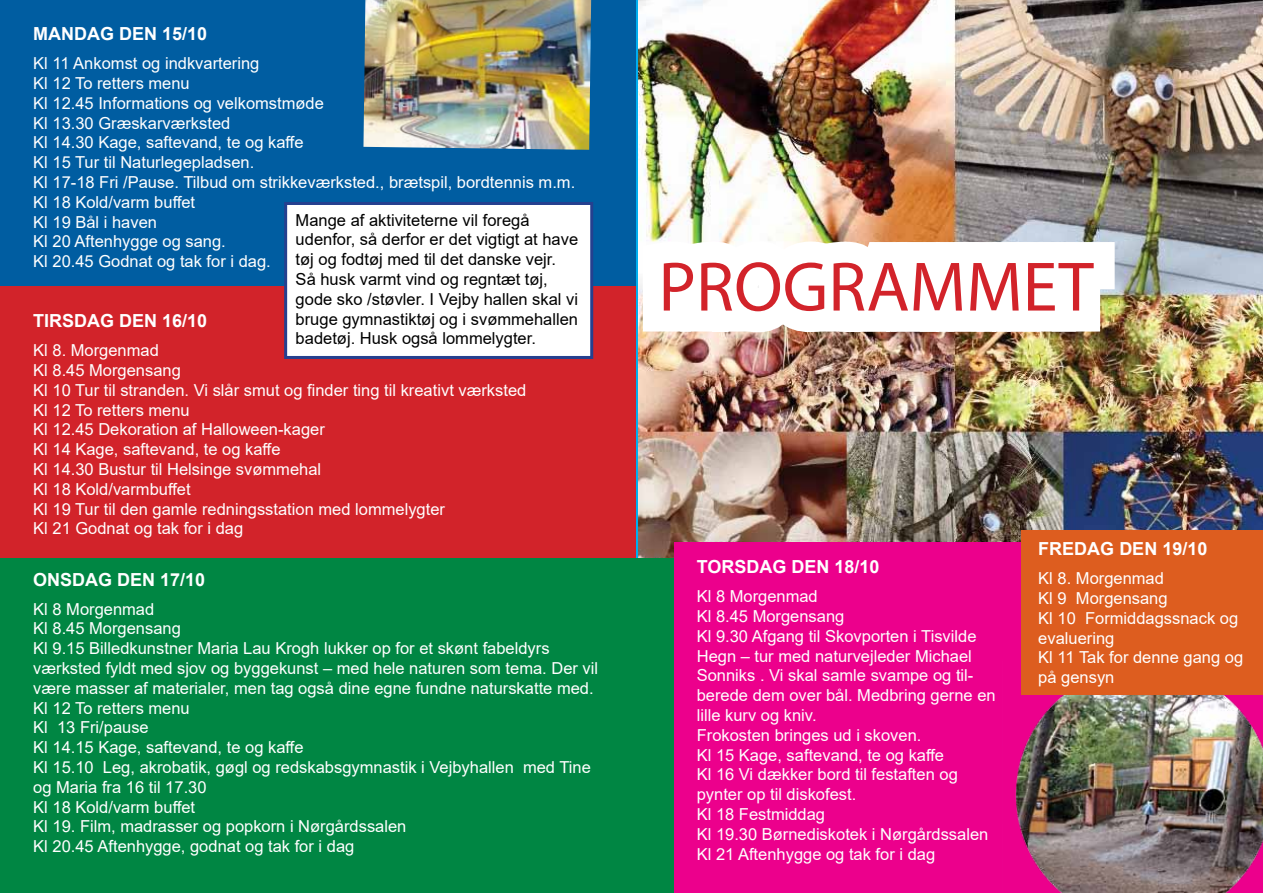
<style>
.page{position:relative;width:1263px;height:893px;background:#fff}
.page>*{position:absolute;margin:0;border:0;box-sizing:border-box;transform-origin:0 0}
.t1{font:70.5px "Myriad Pro";color:#d2232a}
.t2{font:700 18px "Arial";color:#fff}
.t3{font:16.5px/19.8px "Arial";color:#fff}
.t4{font:16.5px/19.8px "Arial";color:#000}
</style>
<div class="page">
<img style="left:638px;top:0;width:625px;height:558px">
<div style="left:0;top:0;width:636px;height:377px;background:#005da1"></div>
<div style="left:0;top:286px;width:636px;height:321px;background:#d2232a"></div>
<div style="left:0;top:558px;width:792px;height:335px;background:#008643"></div>
<div style="left:674px;top:542px;width:589px;height:351px;background:#ec008c"></div>
<div style="left:286px;top:203px;width:306px;height:154px;background:#fff"></div>
<div style="left:284px;top:202px;width:309px;height:157px;border:3px solid #25408f"></div>
<img style="left:363px;top:0;width:228px;height:150px">
<img style="left:1015px;top:660px;width:248px;height:233px">
<div style="left:1022px;top:530px;width:241px;height:164px;background:#dd5d1f"></div>
<img style="left:636px;top:205px;width:500px;height:164px">
<p class="t2" style="left:33px;top:21px;width:176px">MANDAG DEN 15/10</p>
<p class="t3" style="left:33px;top:53px;width:543px">Kl 11 Ankomst og indkvartering<br>Kl 12 To retters menu<br>Kl 12.45 Informations og velkomstmøde<br>Kl 13.30 Græskarværksted<br>Kl 14.30 Kage, saftevand, te og kaffe<br>Kl 15 Tur til Naturlegepladsen.<br>Kl 17-18 Fri /Pause. Tilbud om strikkeværksted., brætspil, bordtennis m.m.<br>Kl 18 Kold/varm buffet<br>Kl 19 Bål i haven<br>Kl 20 Aftenhygge og sang.<br>Kl 20.45 Godnat og tak for i dag.</p>
<p class="t4" style="left:296px;top:210px;width:284px">Mange af aktiviteterne vil foregå udenfor, så derfor er det vigtigt at have tøj og fodtøj med til det danske vejr.<br>Så husk varmt vind og regntæt tøj, gode sko /støvler. I Vejby hallen skal vi bruge gymnastiktøj og i svømmehallen badetøj. Husk også lommelygter.</p>
<p class="t2" style="left:33px;top:308px;width:176px">TIRSDAG DEN 16/10</p>
<p class="t3" style="left:33px;top:340px;width:495px">Kl 8. Morgenmad<br>Kl 8.45 Morgensang<br>Kl 10 Tur til stranden. Vi slår smut og finder ting til kreativt værksted Kl 12 To retters menu<br>Kl 12.45 Dekoration af Halloween-kager<br>Kl 14 Kage, saftevand, te og kaffe<br>Kl 14.30 Bustur til Helsinge svømmehal<br>Kl 18 Kold/varmbuffet<br>Kl 19 Tur til den gamle redningsstation med lommelygter<br>Kl 21 Godnat og tak for i dag</p>
<p class="t2" style="left:33px;top:567px;width:174px">ONSDAG DEN 17/10</p>
<p class="t3" style="left:33px;top:599px;width:566px">Kl 8 Morgenmad<br>Kl 8.45 Morgensang<br>Kl 9.15 Billedkunstner Maria Lau Krogh lukker op for et skønt fabeldyrs værksted fyldt med sjov og byggekunst – med hele naturen som tema. Der vil være masser af materialer, men tag også dine egne fundne naturskatte med.<br>Kl 12 To retters menu<br>Kl 13 Fri/pause<br>Kl 14.15 Kage, saftevand, te og kaffe<br>Kl 15.10 Leg, akrobatik, gøgl og redskabsgymnastik i Vejbyhallen med Tine og Maria fra 16 til 17.30<br>Kl 18 Kold/varm buffet<br>Kl 19. Film, madrasser og popkorn i Nørgårdssalen<br>Kl 20.45 Aftenhygge, godnat og tak for i dag</p>
<h1 class="t1" style="left:658px;top:243px;width:437px">PROGRAMMET</h1>
<p class="t2" style="left:697px;top:554px;width:184px">TORSDAG DEN 18/10</p>
<p class="t3" style="left:697px;top:586px;width:300px">Kl 8 Morgenmad<br>Kl 8.45 Morgensang<br>Kl 9.30 Afgang til Skovporten i Tisvilde<br>Hegn – tur med naturvejleder Michael<br>Sonniks . Vi skal samle svampe og til&shy;berede dem over bål. Medbring gerne en lille kurv og kniv.<br>Frokosten bringes ud i skoven.<br>Kl 15 Kage, saftevand, te og kaffe<br>Kl 16 Vi dækker bord til festaften og pynter op til diskofest.<br>Kl 18 Festmiddag<br>Kl 19.30 Børnediskotek i Nørgårdssalen<br>Kl 21 Aftenhygge og tak for i dag</p>
<p class="t2" style="left:1038px;top:536px;width:171px">FREDAG DEN 19/10</p>
<p class="t3" style="left:1038px;top:568px;width:206px">Kl 8. Morgenmad<br>Kl 9 Morgensang<br>Kl 10 Formiddagssnack og evaluering<br>Kl 11 Tak for denne gang og på gensyn</p>
</div>
